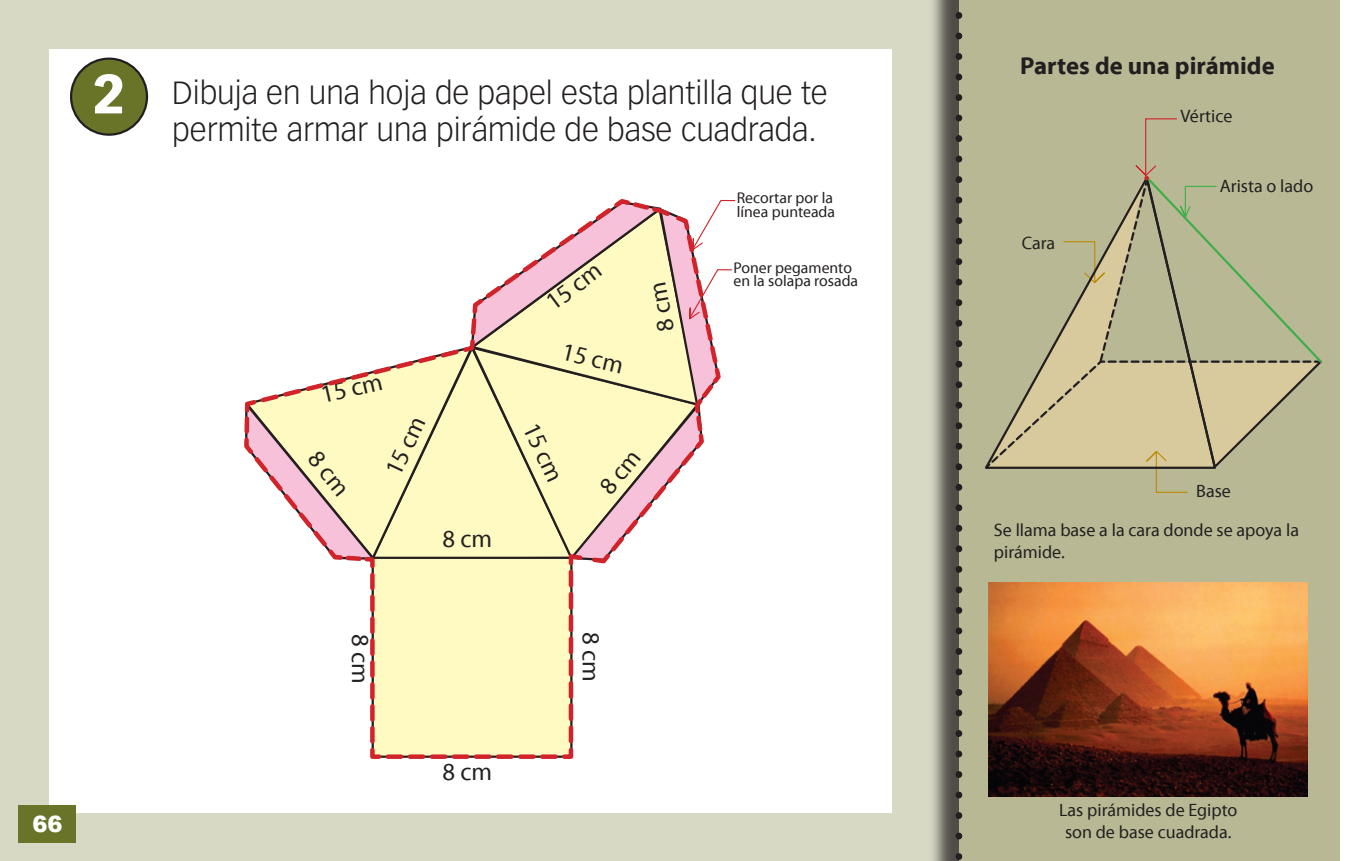
<style>
.page{position:relative;width:1371px;height:861px;background:#fff}
.page>*{position:absolute;margin:0;border:0;box-sizing:border-box;transform-origin:0 0}
.t1{font:900 54px "Vectora LH";color:#fff}
.Pregunta{font:300 31.5px/37.8px "Vectora LH";color:#231f20}
.t2{font:24.75px "Myriad Pro";color:#231f20}
.Texto_11{font:700 24.75px "Myriad Pro";color:#231f20}
.t3{font:900 22.5px "Arial";color:#fff}
.t4{font:18px/21.6px "Myriad Pro";color:#231f20;text-align:center}
.t5{font:15.75px/13.5px "Myriad Pro";color:#231f20}
</style>
<div class="page">
<div style="left:0;top:0;width:980px;height:860px;background:#d8d9c4"></div>
<div style="left:928px;top:0;width:405px;height:860px;background:#231f20;opacity:.75"></div>
<div style="left:959px;top:0;width:380px;height:860px;background:#b8b894"></div>
<svg style="left:956px;top:0;width:6px;height:861px"></svg>
<div style="left:49px;top:49px;width:843px;height:763px;background:#fff"></div>
<div style="left:19px;top:804px;width:57px;height:38px;background:#6a7429"></div>
<div style="left:71px;top:59px;width:76px;height:75px;background:#6a7429;border-radius:50%"></div>
<div style="left:70px;top:57px;width:78px;height:79px;border:2px solid #231f20;border-radius:50%"></div>
<svg style="left:370px;top:745px;width:204px;height:14px;background:#eab995"></svg>
<svg style="left:985px;top:118px;width:337px;height:375px"></svg>
<img style="left:989px;top:582px;width:319px;height:214px">
<svg style="left:244px;top:199px;width:492px;height:546px"></svg>
<p class="t1" style="left:93px;top:60px;width:33px">2</p>
<p class="t3" style="left:32px;top:807px;width:32px">66</p>
<p class="Pregunta" style="left:172px;top:74px;width:657px">Dibuja en una hoja de papel esta plantilla que te permite armar una pirámide de base cuadrada.</p>
<p class="t2" style="left:540px;top:292px;width:64px;rotate:-37deg">15 cm</p>
<p class="t2" style="left:318px;top:380px;width:64px;rotate:-13deg">15 cm</p>
<p class="t2" style="left:566px;top:336px;width:64px;rotate:13deg">15 cm</p>
<p class="t2" style="left:379px;top:467px;width:64px;rotate:-65deg">15 cm</p>
<p class="t2" style="left:544px;top:417px;width:64px;rotate:65deg">15 cm</p>
<p class="t2" style="left:442px;top:522px;width:51px">8 cm</p>
<p class="t2" style="left:376px;top:633px;width:51px;rotate:90deg">8 cm</p>
<p class="t2" style="left:606px;top:632px;width:51px;rotate:90deg">8 cm</p>
<p class="t2" style="left:442px;top:755px;width:51px">8 cm</p>
<p class="t5" style="left:737px;top:191px;width:100px">Recortar por la línea punteada</p>
<p class="t5" style="left:734px;top:260px;width:126px">Poner pegamento en la solapa rosada</p>
<p class="Texto_11" style="left:1020px;top:49px;width:256px">Partes de una pirámide</p>
<p class="t4" style="left:1181px;top:105px;width:53px">Vértice</p>
<p class="t4" style="left:1022px;top:232px;width:35px">Cara</p>
<p class="t4" style="left:1220px;top:175px;width:95px">Arista o lado</p>
<p class="t4" style="left:1196px;top:480px;width:36px">Base</p>
<p class="t4" style="left:994px;top:519px;width:307px;text-align:left">Se llama base a la cara donde se apoya la pirámide.</p>
<p class="t4" style="left:1059px;top:798px;width:180px">Las pirámides de Egipto son de base cuadrada.</p>
</div>
